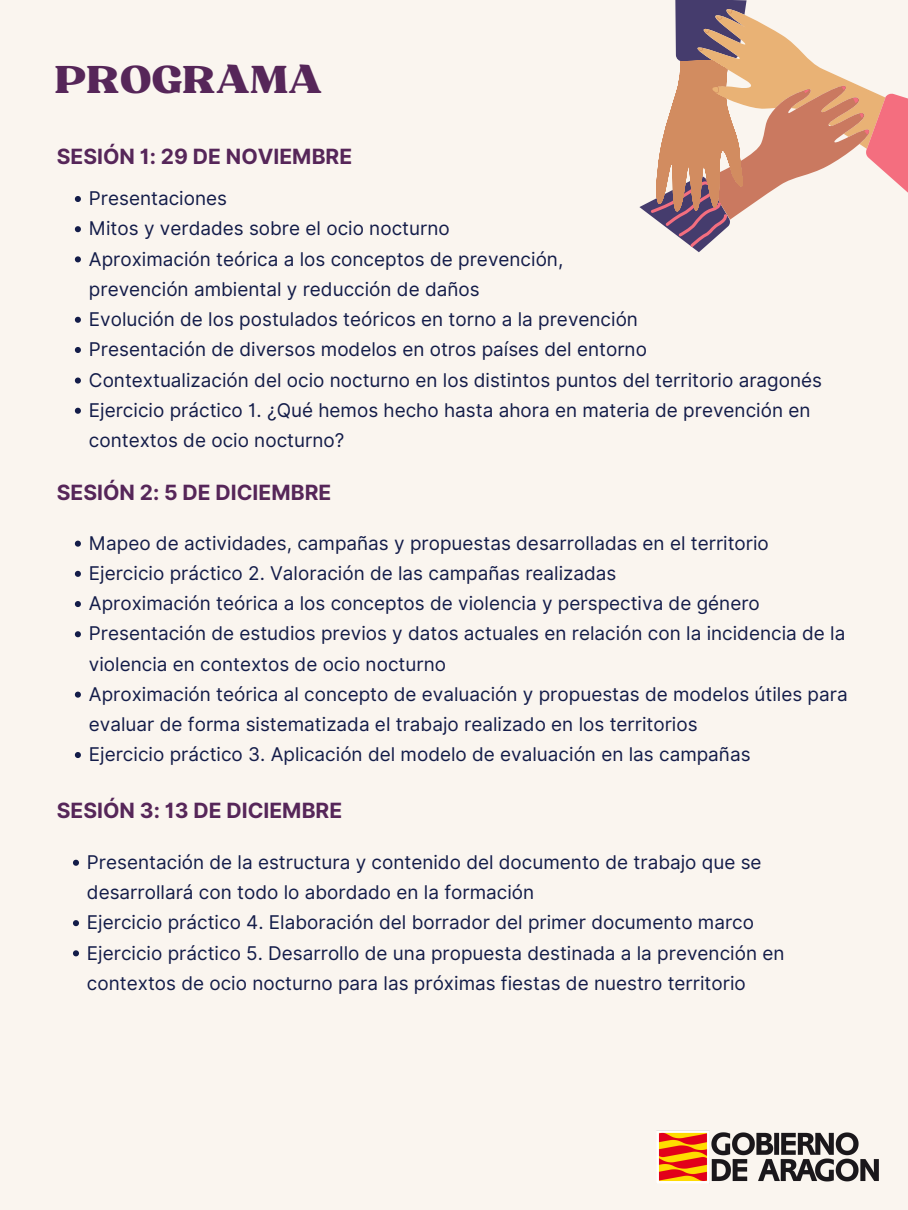
<style>
.page{position:relative;width:908px;height:1210px;background:#fff}
.page>*{position:absolute;margin:0;border:0;box-sizing:border-box;transform-origin:0 0}
.t1{font:37.45px "Bugaki";color:#562659}
.t2{font:700 21px "Inter";color:#562659}
.t3{font:18.9px/30.2px "Inter";color:#131c49}
</style>
<div class="page">
<div style="left:0;top:0;width:907px;height:1210px;background:#faf5ef"></div>
<svg style="left:639px;top:0;width:108px;height:252px"></svg>
<svg style="left:650px;top:6px;width:257px;height:241px"></svg>
<img style="left:656px;top:1130px;width:222px;height:53px">
<svg style="left:75px;top:196px;width:6px;height:6px"></svg>
<svg style="left:75px;top:226px;width:6px;height:6px"></svg>
<svg style="left:75px;top:256px;width:6px;height:6px"></svg>
<svg style="left:75px;top:317px;width:6px;height:6px"></svg>
<svg style="left:75px;top:347px;width:6px;height:6px"></svg>
<svg style="left:75px;top:377px;width:6px;height:6px"></svg>
<svg style="left:75px;top:408px;width:6px;height:6px"></svg>
<svg style="left:75px;top:540px;width:6px;height:6px"></svg>
<svg style="left:75px;top:571px;width:6px;height:6px"></svg>
<svg style="left:75px;top:601px;width:6px;height:6px"></svg>
<svg style="left:75px;top:631px;width:6px;height:6px"></svg>
<svg style="left:75px;top:691px;width:6px;height:6px"></svg>
<svg style="left:75px;top:752px;width:6px;height:6px"></svg>
<svg style="left:73px;top:859px;width:6px;height:6px"></svg>
<svg style="left:73px;top:920px;width:6px;height:6px"></svg>
<svg style="left:73px;top:950px;width:6px;height:6px"></svg>
<p class="t1" style="left:55px;top:56px;width:269px">PROGRAMA</p>
<p class="t2" style="left:57px;top:144px;width:297px">SESIÓN 1: 29 DE NOVIEMBRE</p>
<p class="t3" style="left:89px;top:183px;width:139px">Presentaciones</p>
<p class="t3" style="left:89px;top:213px;width:362px">Mitos y verdades sobre el ocio nocturno</p>
<p class="t3" style="left:89px;top:244px;width:475px">Aproximación teórica a los conceptos de prevención, prevención ambiental y reducción de daños</p>
<p class="t3" style="left:89px;top:304px;width:550px">Evolución de los postulados teóricos en torno a la prevención</p>
<p class="t3" style="left:89px;top:334px;width:559px">Presentación de diversos modelos en otros países del entorno</p>
<p class="t3" style="left:89px;top:365px;width:734px">Contextualización del ocio nocturno en los distintos puntos del territorio aragonés</p>
<p class="t3" style="left:89px;top:395px;width:722px">Ejercicio práctico 1. ¿Qué hemos hecho hasta ahora en materia de prevención en contextos de ocio nocturno?</p>
<p class="t2" style="left:57px;top:479px;width:276px">SESIÓN 2: 5 DE DICIEMBRE</p>
<p class="t3" style="left:89px;top:528px;width:681px">Mapeo de actividades, campañas y propuestas desarrolladas en el territorio</p>
<p class="t3" style="left:89px;top:558px;width:529px">Ejercicio práctico 2. Valoración de las campañas realizadas</p>
<p class="t3" style="left:89px;top:588px;width:672px">Aproximación teórica a los conceptos de violencia y perspectiva de género</p>
<p class="t3" style="left:89px;top:618px;width:757px">Presentación de estudios previos y datos actuales en relación con la incidencia de la violencia en contextos de ocio nocturno</p>
<p class="t3" style="left:89px;top:679px;width:760px">Aproximación teórica al concepto de evaluación y propuestas de modelos útiles para evaluar de forma sistematizada el trabajo realizado en los territorios</p>
<p class="t3" style="left:89px;top:739px;width:663px">Ejercicio práctico 3. Aplicación del modelo de evaluación en las campañas</p>
<p class="t2" style="left:57px;top:797px;width:287px">SESIÓN 3: 13 DE DICIEMBRE</p>
<p class="t3" style="left:87px;top:847px;width:676px">Presentación de la estructura y contenido del documento de trabajo que se desarrollará con todo lo abordado en la formación</p>
<p class="t3" style="left:87px;top:907px;width:668px">Ejercicio práctico 4. Elaboración del borrador del primer documento marco</p>
<p class="t3" style="left:87px;top:937px;width:698px">Ejercicio práctico 5. Desarrollo de una propuesta destinada a la prevención en contextos de ocio nocturno para las próximas fiestas de nuestro territorio</p>
</div>
